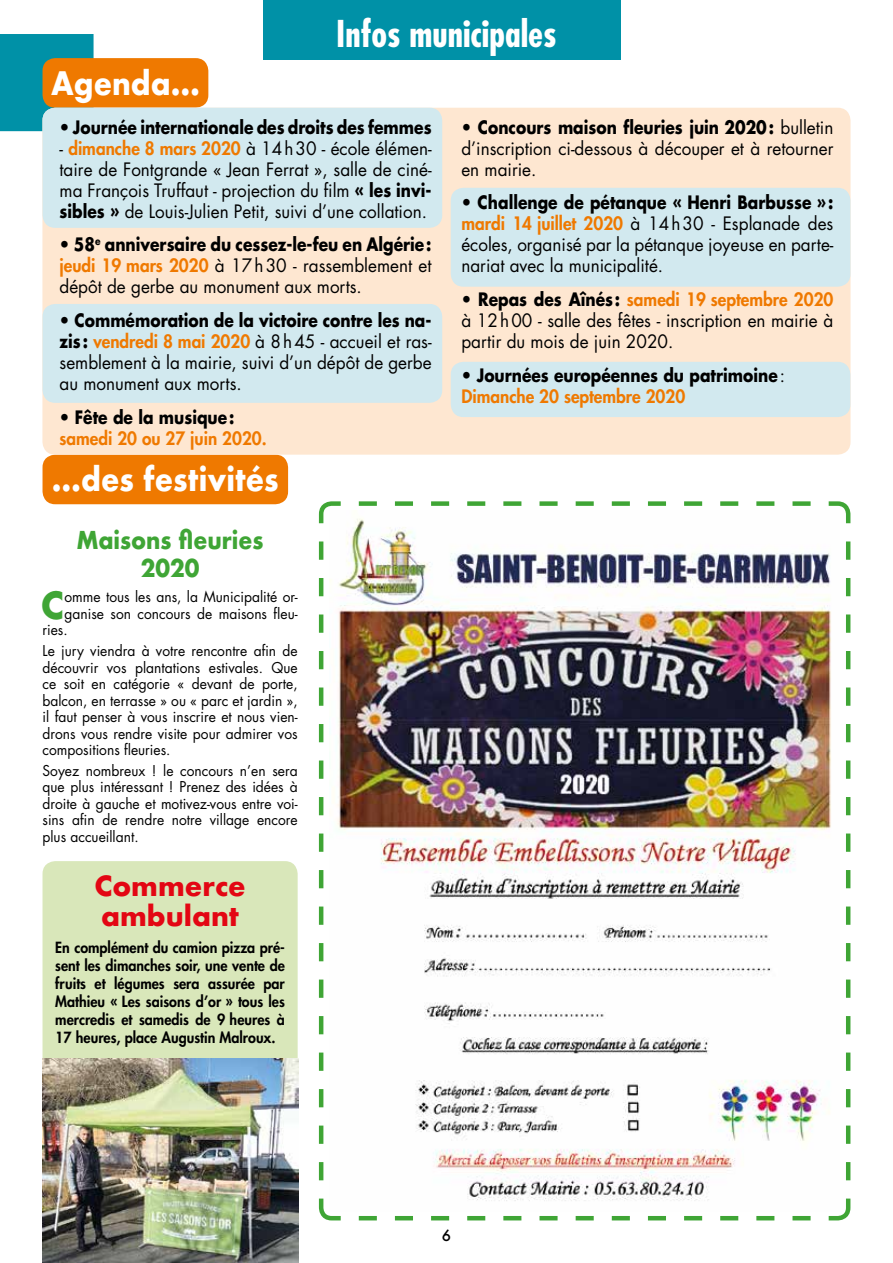
<style>
.page{position:relative;width:893px;height:1263px;background:#fff}
.page>*{position:absolute;margin:0;border:0;box-sizing:border-box;transform-origin:0 0}
.t1{font:700 36.45px "Futura Std";color:#3fa535;scale:.95 1}
.t2{font:700 condensed 36px "Futura Std";color:#fff}
.t3{font:700 31.5px "Futura";color:#fff;scale:.9 1}
.t4{font:700 27px/30px "Futura";color:#e30613}
.t5{font:700 24px/28.5px "Futura";color:#3fa535;text-align:center;scale:.9 1}
.t6{font:18px/21px "Futura Std";color:#000;text-align:justify;scale:.95 1}
.t7{font:700 18px/21px "Futura Std";color:#000;scale:.86 1}
.t8{font:800 18px/21px "Futura Std";color:#ef7900;scale:.95 1}
.t9{font:800 15px/18px "Futura Std";color:#000;text-align:justify;scale:.95 1}
.t10{font:500 15px "Futura";color:#000}
.t11{font:14.55px/16.5px "Futura Std";color:#000;text-align:justify;scale:.95 1}
.s1{font-weight:400}
.s2{font-weight:800;color:#ef7900}
.s3{font-weight:700}
.s4{font-weight:400;color:#000}
.s5{font-weight:700;color:#000}
</style>
<div class="page">
<div style="left:0;top:34px;width:94px;height:97px;background:#0091a7"></div>
<div style="left:43px;top:58px;width:165px;height:50px;background:#ef7900;border-radius:13px"></div>
<div style="left:43px;top:455px;width:245px;height:49px;background:#ef7900;border-radius:13px"></div>
<div style="left:42px;top:108px;width:808px;height:347px;background:#fee7d1;border-radius:13px"></div>
<div style="left:43px;top:108px;width:399px;height:120px;background:#d2e9ef;border-radius:13px"></div>
<div style="left:43px;top:304px;width:399px;height:99px;background:#d2e9ef;border-radius:13px"></div>
<div style="left:451px;top:188px;width:399px;height:99px;background:#d2e9ef;border-radius:13px"></div>
<div style="left:451px;top:362px;width:399px;height:55px;background:#d2e9ef;border-radius:13px"></div>
<div style="left:264px;top:0;width:357px;height:60px;background:#0091a7"></div>
<img style="left:318px;top:501px;width:533px;height:720px">
<div style="left:43px;top:861px;width:255px;height:336px;background:#d9e7ba;border-radius:13px"></div>
<img style="left:43px;top:1058px;width:256px;height:205px">
<h3 class="t3" style="left:51px;top:60px;width:167px">Agenda…</h3>
<h2 class="t2" style="left:336px;top:11px;width:222px">Infos municipales</h2>
<p class="t7" style="left:60px;top:116px;width:434px"><span class="s1">•</span> Journée internationale des droits des femmes</p>
<p class="t6" style="left:60px;top:138px;width:393px">- <span class="s2">dimanche 8 mars 2020</span> à 14h30 - école élémen&shy;taire de Fontgrande « Jean Ferrat », salle de ciné&shy;ma François Truffaut - projection du film <span class="s3">« les invi&shy;sibles »</span> de Louis-Julien Petit, suivi d’une collation.</p>
<p class="t6" style="left:60px;top:234px;width:393px">• <span class="s3">58</span><sup>e</sup> <span class="s3">anniversaire du cessez-le-feu en Algérie: </span><span class="s2">jeudi 19 mars 2020</span> à 17h30 - rassemblement et dépôt de gerbe au monument aux morts.</p>
<p class="t6" style="left:60px;top:310px;width:393px">• <span class="s3">Commémoration de la victoire contre les na&shy;zis:</span> <span class="s2">vendredi 8 mai 2020</span> à 8h45 - accueil et ras&shy;semblement à la mairie, suivi d’un dépôt de gerbe au monument aux morts.</p>
<p class="t8" style="left:60px;top:407px;width:220px"><span class="s4">•</span> <span class="s5">Fête de la musique: </span>samedi 20 ou 27 juin 2020.</p>
<h3 class="t3" style="left:52px;top:457px;width:253px">…des festivités</h3>
<h3 class="t5" style="left:77px;top:525px;width:209px">Maisons fleuries<br>2020</h3>
<h1 class="t1" style="left:42px;top:581px;width:26px">C</h1>
<p class="t11" style="left:64px;top:589px;width:247px">omme tous les ans, la Municipalité or-</p>
<p class="t11" style="left:64px;top:605px;width:247px">ganise son concours de maisons fleu-</p>
<p class="t11" style="left:43px;top:622px;width:28px">ries.</p>
<p class="t11" style="left:43px;top:642px;width:270px">Le jury viendra à votre rencontre afin de découvrir vos plantations estivales. Que ce soit en catégorie « devant de porte, balcon, en terrasse » ou « parc et jardin », il faut penser à vous inscrire et nous vien&shy;drons vous rendre visite pour admirer vos compositions fleuries.</p>
<p class="t11" style="left:43px;top:762px;width:270px">Soyez nombreux ! le concours n’en sera que plus intéressant ! Prenez des idées à droite à gauche et motivez-vous entre voi&shy;sins afin de rendre notre village encore plus accueillant.</p>
<h3 class="t4" style="left:94px;top:871px;width:153px">Commerce ambulant</h3>
<p class="t9" style="left:55px;top:938px;width:243px">En complément du camion pizza pré&shy;sent les dimanches soir, une vente de fruits et légumes sera assurée par Mathieu « Les saisons d’or » tous les mercredis et samedis de 9 heures à 17 heures, place Augustin Malroux.</p>
<p class="t6" style="left:461px;top:117px;width:393px">• <span class="s3">Concours maison fleuries juin 2020:</span> bulletin d’inscription ci-dessous à découper et à retourner en mairie.</p>
<p class="t6" style="left:461px;top:192px;width:393px">• <span class="s3">Challenge de pétanque « Henri Barbusse »: </span><span class="s2">mardi 14 juillet 2020</span> à 14h30 - Esplanade des écoles, organisé par la pétanque joyeuse en parte&shy;nariat avec la municipalité.</p>
<p class="t6" style="left:461px;top:289px;width:393px">• <span class="s3">Repas des Aînés:</span> <span class="s2">samedi 19 septembre 2020 </span>à 12h00 - salle des fêtes - inscription en mairie à partir du mois de juin 2020.</p>
<p class="t7" style="left:461px;top:364px;width:378px"><span class="s1">•</span> Journées européennes du patrimoine<span class="s1">:<br></span><span class="s2">Dimanche 20 septembre 2020</span></p>
<p class="t10" style="left:442px;top:1225px;width:11px">6</p>
</div>
